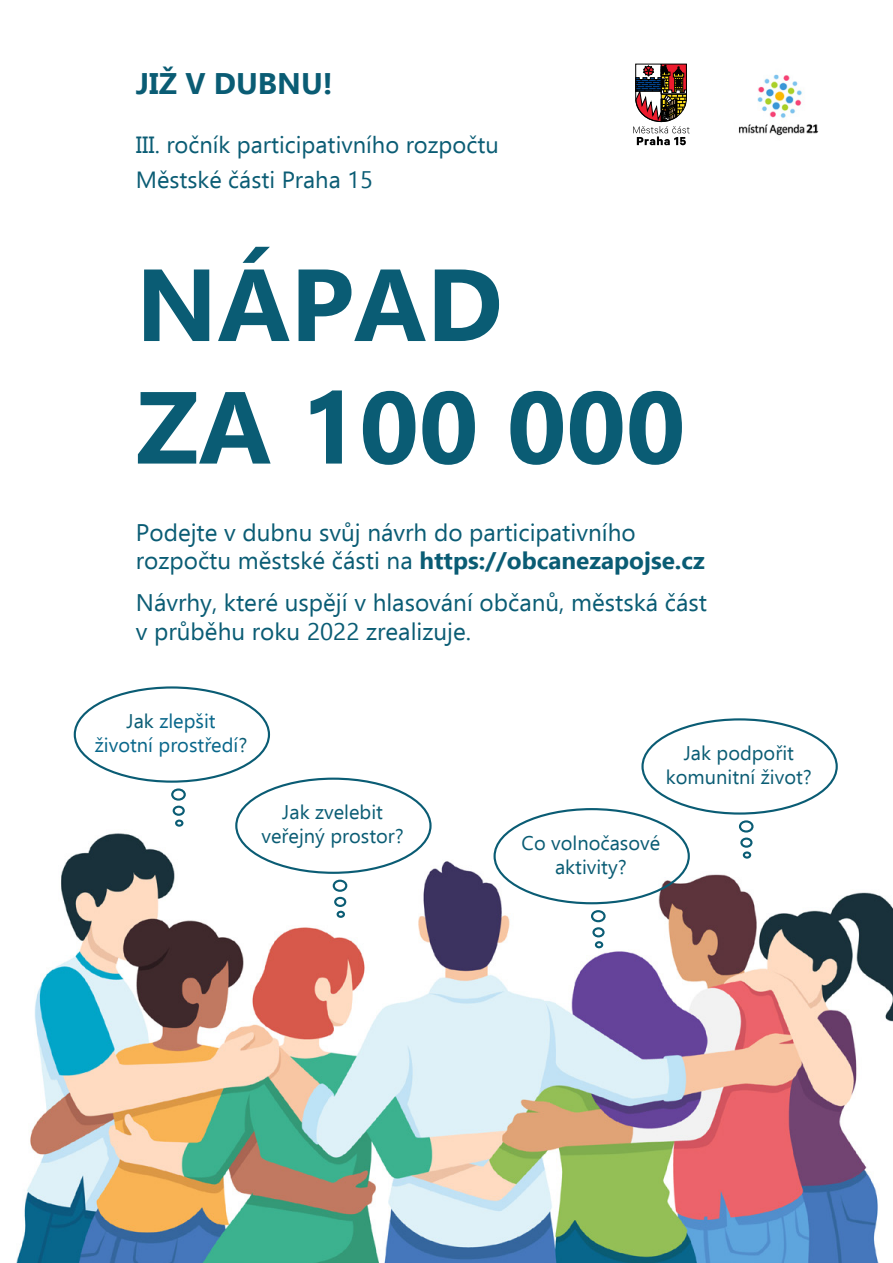
<style>
.page{position:relative;width:893px;height:1263px;background:#fff}
.page>*{position:absolute;margin:0;border:0;box-sizing:border-box;transform-origin:0 0}
.t1{font:700 102.15px/122.6px "Ebrima";color:#0a5c74}
.t2{font:700 29.85px "Ebrima";color:#0a5c74}
.t3{font:24px/28.8px "Ebrima";color:#0a5c74}
.t4{font:23.4px/35.7px "Ebrima";color:#0a5c74}
.t5{font:19.8px/23.7px "Ebrima";color:#0a5c74;text-align:center}
.t6{font:19.8px/23.7px "Ebrima";color:#08668a;text-align:center}
.s1{font-weight:700}
.s2{color:#0a5c74}
</style>
<div class="page">
<img style="left:16px;top:715px;width:877px;height:548px">
<div style="left:739px;top:820px;width:14px;height:12px;border:2px solid #0a5c74;border-radius:50%"></div>
<div style="left:333px;top:880px;width:14px;height:12px;border:2px solid #0a5c74;border-radius:50%"></div>
<div style="left:591px;top:910px;width:15px;height:12px;border:2px solid #0a5c74;border-radius:50%"></div>
<div style="left:171px;top:788px;width:15px;height:13px;border:2px solid #0a5c74;border-radius:50%"></div>
<div style="left:740px;top:837px;width:12px;height:11px;border:2px solid #0a5c74;border-radius:50%"></div>
<div style="left:334px;top:897px;width:12px;height:10px;border:2px solid #0a5c74;border-radius:50%"></div>
<div style="left:592px;top:927px;width:13px;height:10px;border:2px solid #0a5c74;border-radius:50%"></div>
<div style="left:173px;top:806px;width:12px;height:10px;border:2px solid #0a5c74;border-radius:50%"></div>
<div style="left:743px;top:851px;width:8px;height:8px;border:2px solid #0a5c74;border-radius:50%"></div>
<div style="left:337px;top:911px;width:8px;height:7px;border:2px solid #0a5c74;border-radius:50%"></div>
<div style="left:595px;top:941px;width:8px;height:7px;border:2px solid #0a5c74;border-radius:50%"></div>
<div style="left:175px;top:819px;width:8px;height:8px;border:2px solid #0a5c74;border-radius:50%"></div>
<svg style="left:633px;top:64px;width:57px;height:81px"></svg>
<img style="left:738px;top:74px;width:81px;height:62px">
<p class="t2" style="left:136px;top:60px;width:198px">již v dubnu!</p>
<p class="t4" style="left:136px;top:126px;width:364px">III. ročník participativního rozpočtu<br>Městské části Praha 15</p>
<h1 class="t1" style="left:136px;top:238px;width:551px">NÁPAD<br>ZA 100 000</h1>
<p class="t3" style="left:136px;top:517px;width:570px">Podejte v dubnu svůj návrh do participativního rozpočtu městské části na <span class="s1">https://obcanezapojse.cz</span></p>
<p class="t3" style="left:136px;top:587px;width:573px">Návrhy, které uspějí v hlasování občanů, městská část v průběhu roku 2022 zrealizuje.</p>
<p class="t6" style="left:95px;top:709px;width:154px"><span class="s2">Jak</span> zlepšit<br>životní prostředí<span class="s2">?</span></p>
<p class="t5" style="left:261px;top:800px;width:144px">Jak zvelebit veřejný prostor?</p>
<p class="t5" style="left:666px;top:741px;width:147px">Jak podpořit komunitní život?</p>
<p class="t5" style="left:522px;top:830px;width:140px">Co volnočasové aktivity?</p>
</div>
